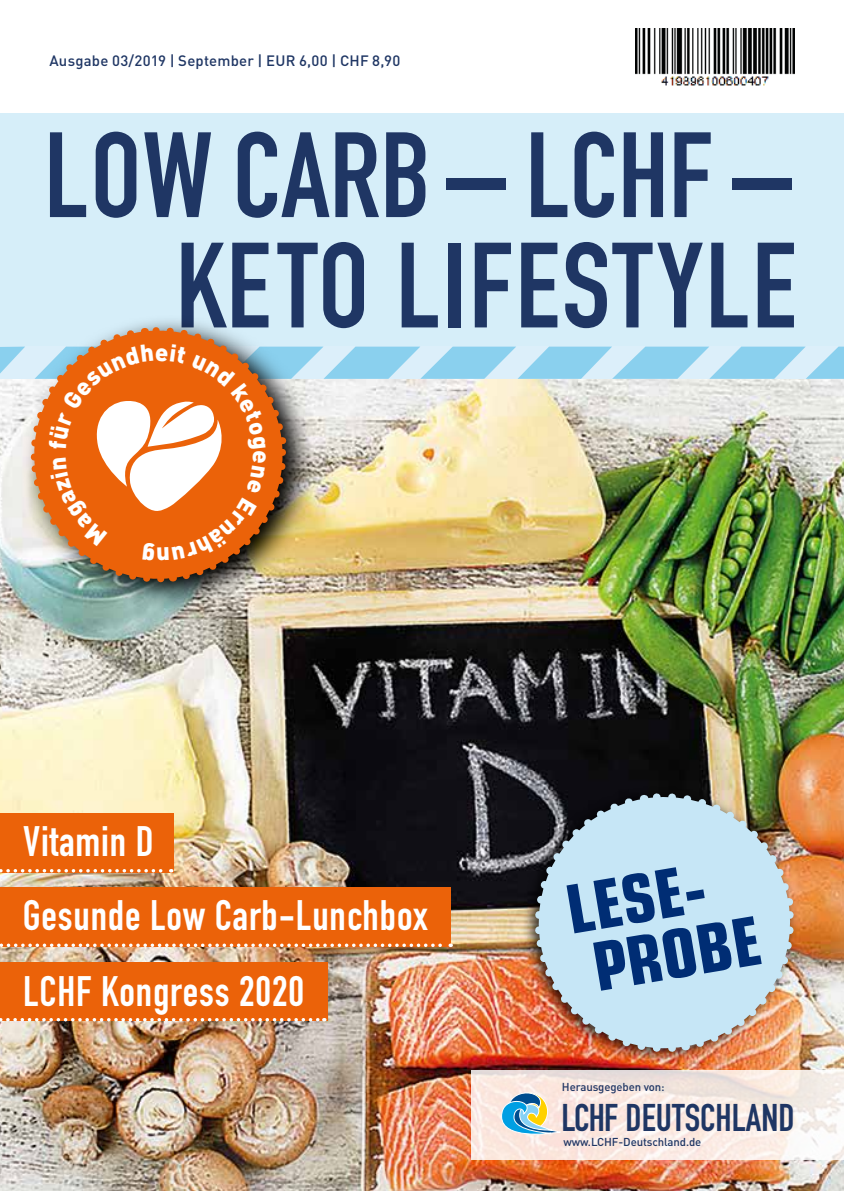
<style>
.page{position:relative;width:844px;height:1191px;background:#fff}
.page>*{position:absolute;margin:0;border:0;box-sizing:border-box;transform-origin:0 0}
.t1{font:119px/110.2px "DIN Engschrift Std";letter-spacing:.02em;color:#1f3664;text-align:right}
.t2{font:700 condensed 67.02px/61.2px "Eurostile LT Std";color:#002d74}
.t3{font:42px "DIN Engschrift Std";letter-spacing:.02em;color:#fff}
.t4{font:37.98px "DIN Engschrift Std";color:#1f3664}
.t5{font:500 14.88px "DIN Pro";letter-spacing:.015em;color:#1f3664}
.t6{font:500 11.38px "DIN Pro";letter-spacing:-.01em;color:#1f3664}
</style>
<div class="page">
<img style="left:0;top:585px;width:843px;height:606px">
<div style="left:0;top:113px;width:843px;height:263px;background:#d6eef9"></div>
<svg style="left:471px;top:1070px;width:372px;height:90px;fill:#faeae3"></svg>
<svg style="left:501px;top:1084px;width:60px;height:57px;background:#b9cdcc"></svg>
<div style="left:0;top:962px;width:327px;height:58px;background:#eb6209"></div>
<svg style="left:0;top:1018px;width:325px;height:3px"></svg>
<div style="left:0;top:887px;width:450px;height:59px;background:#eb6209"></div>
<svg style="left:0;top:943px;width:451px;height:4px"></svg>
<div style="left:0;top:813px;width:173px;height:59px;background:#eb6209"></div>
<svg style="left:0;top:869px;width:172px;height:3px"></svg>
<img style="left:22px;top:320px;width:296px;height:290px">
<img style="left:635px;top:28px;width:159px;height:58px">
<div style="left:520px;top:785px;width:279px;height:279px;background:#000;opacity:.75"></div>
<img style="left:529px;top:787px;width:270px;height:271px">
<img style="left:532px;top:791px;width:263px;height:263px">
<img style="left:0;top:324px;width:843px;height:261px">
<p class="t5" style="left:49px;top:51px;width:352px">Ausgabe 03/2019 | September | EUR 6,00 | CHF 8,90</p>
<h1 class="t1" style="left:44px;top:121px;width:753px">LOW CARB – LCHF –<br>KETO LIFESTYLE</h1>
<p class="t3" style="left:23px;top:816px;width:132px">Vitamin D</p>
<p class="t3" style="left:23px;top:890px;width:406px">Gesunde Low Carb-Lunchbox</p>
<p class="t3" style="left:23px;top:966px;width:282px">LCHF Kongress 2020</p>
<h2 class="t2" style="left:561px;top:880px;width:187px;rotate:-10deg">LESE-<br>PROBE</h2>
<p class="t6" style="left:561px;top:1078px;width:104px">Herausgegeben von:</p>
<p class="t4" style="left:561px;top:1095px;width:234px">LCHF DEUTSCHLAND</p>
<p class="t6" style="left:563px;top:1133px;width:139px">www.LCHF-Deutschland.de</p>
</div>
